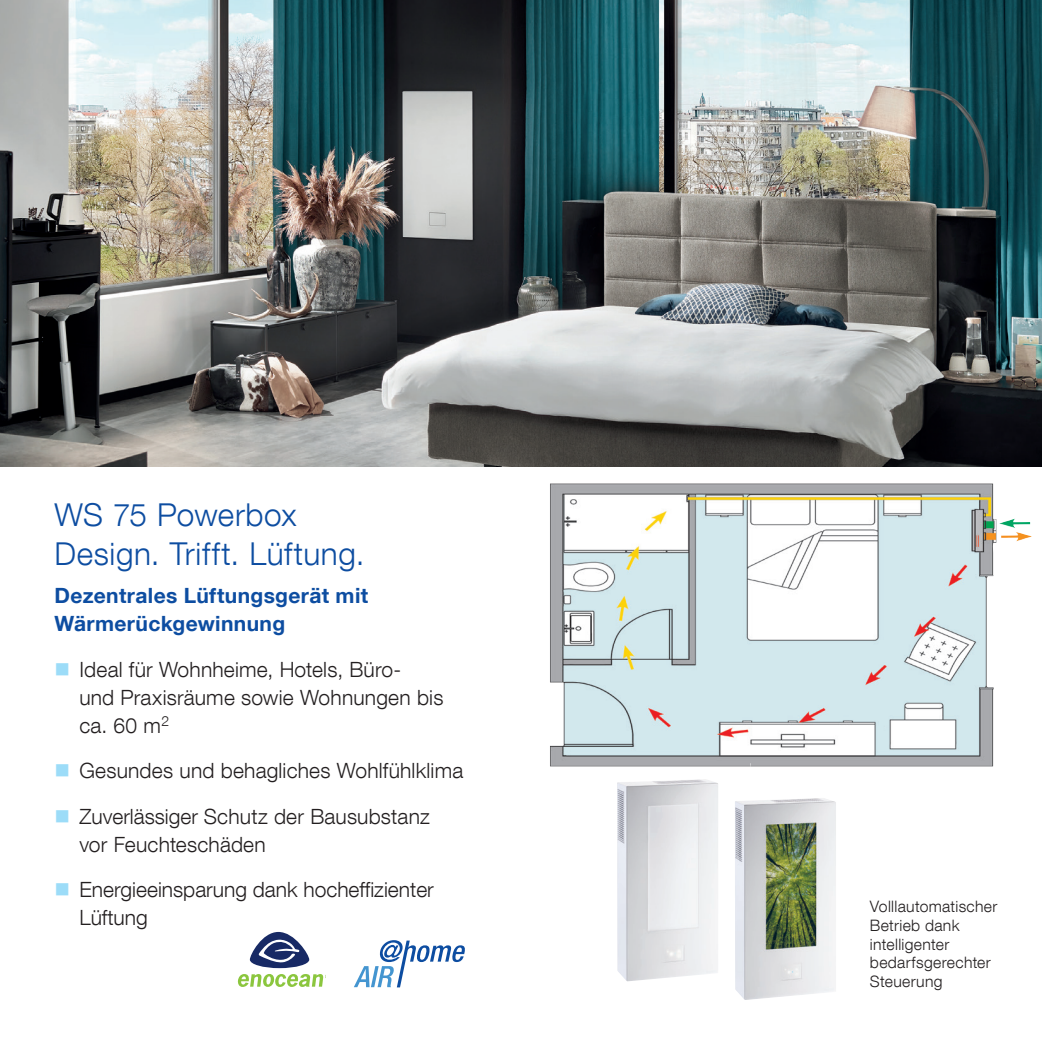
<style>
.page{position:relative;width:1042px;height:1042px;background:#fff}
.page>*{position:absolute;margin:0;border:0;box-sizing:border-box;transform-origin:0 0}
.t1{font:300 31.5px/38.5px "Helvetica Neue LT Com";letter-spacing:.02em;color:#0d4da1}
.t2{font:300 21px/28px "Helvetica Neue LT Com";letter-spacing:.01em;color:#231f20}
.t3{font:700 21px/28px "Helvetica Neue LT Com";letter-spacing:.015em;color:#0d4da1}
.t4{font:300 15.75px/18.9px "Helvetica Neue LT Com";letter-spacing:.02em;color:#231f20}
.s1{color:#9cdcf8}
</style>
<div class="page">
<img style="left:0;top:0;width:1042px;height:466px">
<img style="left:550px;top:483px;width:482px;height:283px">
<svg style="left:354px;top:940px;width:111px;height:47px"></svg>
<svg style="left:238px;top:974px;width:88px;height:13px"></svg>
<svg style="left:250px;top:932px;width:59px;height:36px"></svg>
<img style="left:617px;top:779px;width:101px;height:202px">
<img style="left:735px;top:798px;width:101px;height:202px">
<h1 class="t1" style="left:55px;top:495px;width:311px">WS 75 Powerbox<br>Design. Trifft. Lüftung.</h1>
<p class="t3" style="left:55px;top:581px;width:315px">Dezentrales Lüftungsgerät mit<br>Wärmerückgewinnung</p>
<p class="t2" style="left:79px;top:655px;width:365px;text-indent:-25px"><span class="s1">■</span> Ideal für Wohnheime, Hotels, Büro-<br>und Praxisräume sowie Wohnungen bis ca. 60 m<sup>2</sup></p>
<p class="t2" style="left:55px;top:756px;width:410px"><span class="s1">■</span> Gesundes und behagliches Wohlfühlklima</p>
<p class="t2" style="left:79px;top:802px;width:352px;text-indent:-25px"><span class="s1">■</span> Zuverlässiger Schutz der Bausubstanz vor Feuchteschäden</p>
<p class="t2" style="left:79px;top:875px;width:356px;text-indent:-25px"><span class="s1">■</span> Energieeinsparung dank hocheffizienter<br>Lüftung</p>
<p class="t4" style="left:870px;top:896px;width:129px">Volllautomatischer<br>Betrieb dank intelligenter bedarfsgerechter<br>Steuerung</p>
</div>
